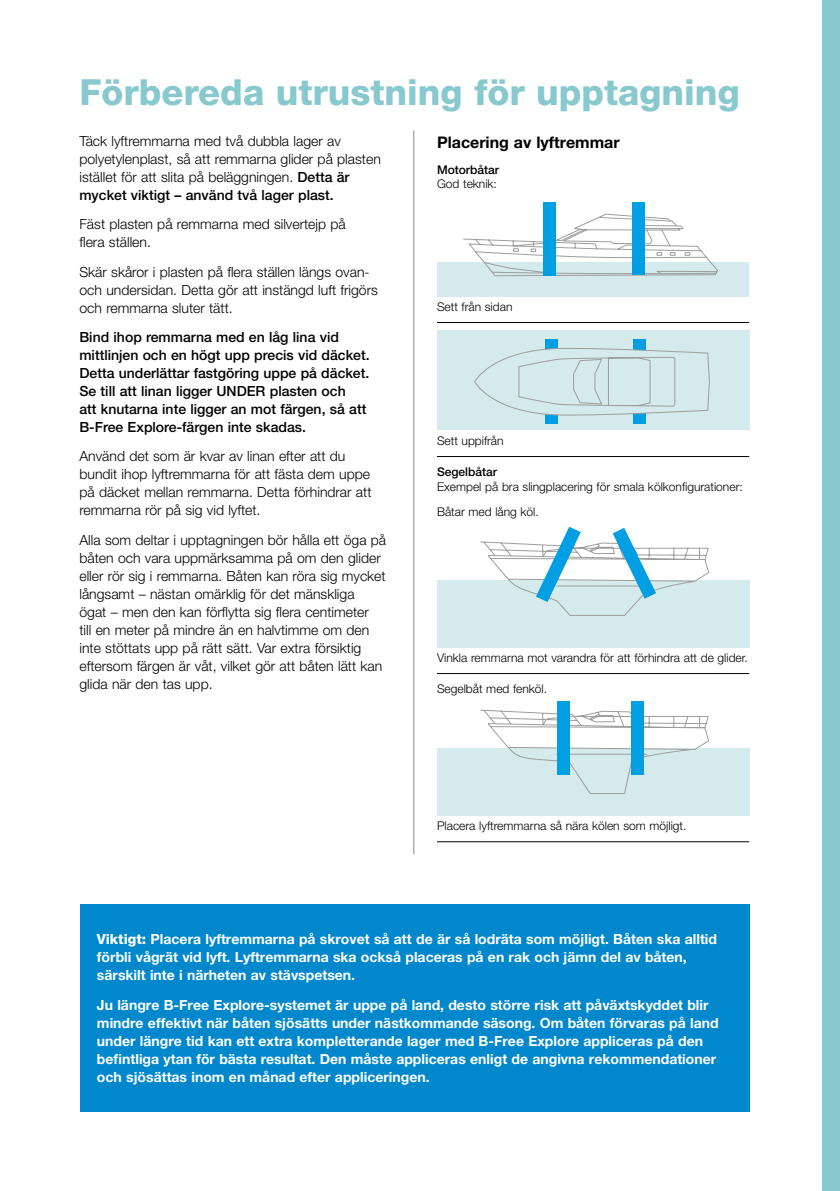
<style>
.page{position:relative;width:840px;height:1191px;background:#fff}
.page>*{position:absolute;margin:0;border:0;box-sizing:border-box;transform-origin:0 0}
.t1{font:800 36px "Helvetica Neue LT Pro";color:#88c9d0}
.t2{font:700 16px "Helvetica Neue LT Pro";color:#000}
.t3{font:300 14px/18px "Helvetica Neue LT Pro";color:#000}
.t4{font:700 14px/18px "Helvetica Neue LT Pro";color:#fff}
.t5{font:500 14px/18px "Helvetica Neue LT Pro";color:#000}
.t6{font:300 12px/25.8px "Helvetica Neue LT Pro";color:#000}
.t7{font:500 12px "Helvetica Neue LT Pro";color:#000}
.s1{font-weight:500}
.s2{font-weight:800}
</style>
<div class="page">
<hr style="left:437px;top:322px;width:311px;height:1px;background:#000">
<hr style="left:437px;top:456px;width:311px;height:1px;background:#000">
<hr style="left:437px;top:673px;width:311px;height:1px;background:#000">
<hr style="left:437px;top:841px;width:311px;height:1px;background:#000">
<div style="left:437px;top:262px;width:311px;height:34px;background:#d5eaed"></div>
<svg style="left:463px;top:213px;width:255px;height:63px"></svg>
<div style="left:631px;top:202px;width:13px;height:73px;background:#009fe3"></div>
<div style="left:543px;top:202px;width:13px;height:73px;background:#009fe3"></div>
<div style="left:437px;top:330px;width:312px;height:100px;background:#d5eaed"></div>
<div style="left:632px;top:339px;width:13px;height:85px;background:#009fe3"></div>
<div style="left:544px;top:339px;width:13px;height:85px;background:#009fe3"></div>
<svg style="left:474px;top:347px;width:235px;height:77px"></svg>
<div style="left:437px;top:580px;width:311px;height:67px;background:#d5eaed"></div>
<svg style="left:480px;top:527px;width:229px;height:89px"></svg>
<div style="left:437px;top:748px;width:311px;height:67px;background:#d5eaed"></div>
<svg style="left:480px;top:709px;width:229px;height:85px"></svg>
<div style="left:556px;top:701px;width:13px;height:73px;background:#009fe3"></div>
<div style="left:630px;top:701px;width:13px;height:73px;background:#009fe3"></div>
<hr style="left:413px;top:130px;width:1px;height:724px;background:#898a8d">
<div style="left:822px;top:0;width:17px;height:1191px;background:#88c9d0"></div>
<div style="left:80px;top:904px;width:668px;height:207px;background:#0087cc"></div>
<h1 class="t1" style="left:79px;top:71px;width:661px">Förbereda utrustning för upptagning</h1>
<p class="t3" style="left:79px;top:131px;width:303px">Täck lyftremmarna med två dubbla lager av polyetylenplast, så att remmarna glider på plasten istället för att slita på beläggningen. <span class="s1">Detta är mycket viktigt – använd två lager plast.</span></p>
<p class="t3" style="left:79px;top:215px;width:268px">Fäst plasten på remmarna med silvertejp på flera ställen.</p>
<p class="t3" style="left:79px;top:262px;width:300px">Skär skåror i plasten på flera ställen längs ovan&shy;och undersidan. Detta gör att instängd luft frigörs och remmarna sluter tätt.</p>
<p class="t5" style="left:79px;top:328px;width:291px">Bind ihop remmarna med en låg lina vid mittlinjen och en högt upp precis vid däcket.<br>Detta underlättar fastgöring uppe på däcket.<br>Se till att linan ligger UNDER plasten och<br>att knutarna inte ligger an mot färgen, så att B-Free Explore-färgen inte skadas.</p>
<p class="t3" style="left:79px;top:447px;width:293px">Använd det som är kvar av linan efter att du bundit ihop lyftremmarna för att fästa dem uppe på däcket mellan remmarna. Detta förhindrar att remmarna rör på sig vid lyftet.</p>
<p class="t3" style="left:79px;top:530px;width:308px">Alla som deltar i upptagningen bör hålla ett öga på båten och vara uppmärksamma på om den glider eller rör sig i remmarna. Båten kan röra sig mycket långsamt – nästan omärklig för det mänskliga<br>ögat – men den kan förflytta sig flera centimeter<br>till en meter på mindre än en halvtimme om den inte stöttats upp på rätt sätt. Var extra försiktig eftersom färgen är våt, vilket gör att båten lätt kan glida när den tas upp.</p>
<p class="t2" style="left:437px;top:132px;width:184px">Placering av lyftremmar</p>
<p class="t7" style="left:437px;top:162px;width:64px">Motorbåtar</p>
<p class="t6" style="left:437px;top:170px;width:61px">God teknik:</p>
<p class="t6" style="left:437px;top:293px;width:77px">Sett från sidan</p>
<p class="t6" style="left:437px;top:427px;width:68px">Sett uppifrån</p>
<p class="t7" style="left:437px;top:465px;width:62px">Segelbåtar</p>
<p class="t6" style="left:437px;top:473px;width:307px">Exempel på bra slingplacering för smala kölkonfigurationer:<br>Båtar med lång köl.</p>
<p class="t6" style="left:437px;top:644px;width:312px">Vinkla remmarna mot varandra för att förhindra att de glider.</p>
<p class="t6" style="left:437px;top:675px;width:112px">Segelbåt med fenköl.</p>
<p class="t6" style="left:437px;top:812px;width:251px">Placera lyftremmarna så nära kölen som möjligt.</p>
<p class="t4" style="left:97px;top:930px;width:621px"><span class="s2">Viktigt:</span> Placera lyftremmarna på skrovet så att de är så lodräta som möjligt. Båten ska alltid förbli vågrät vid lyft. Lyftremmarna ska också placeras på en rak och jämn del av båten, särskilt inte i närheten av stävspetsen.</p>
<p class="t4" style="left:97px;top:995px;width:622px">Ju längre B-Free Explore-systemet är uppe på land, desto större risk att påväxtskyddet blir mindre effektivt när båten sjösätts under nästkommande säsong. Om båten förvaras på land under längre tid kan ett extra kompletterande lager med B-Free Explore appliceras på den befintliga ytan för bästa resultat. Den måste appliceras enligt de angivna rekommendationer och sjösättas inom en månad efter appliceringen.</p>
</div>
